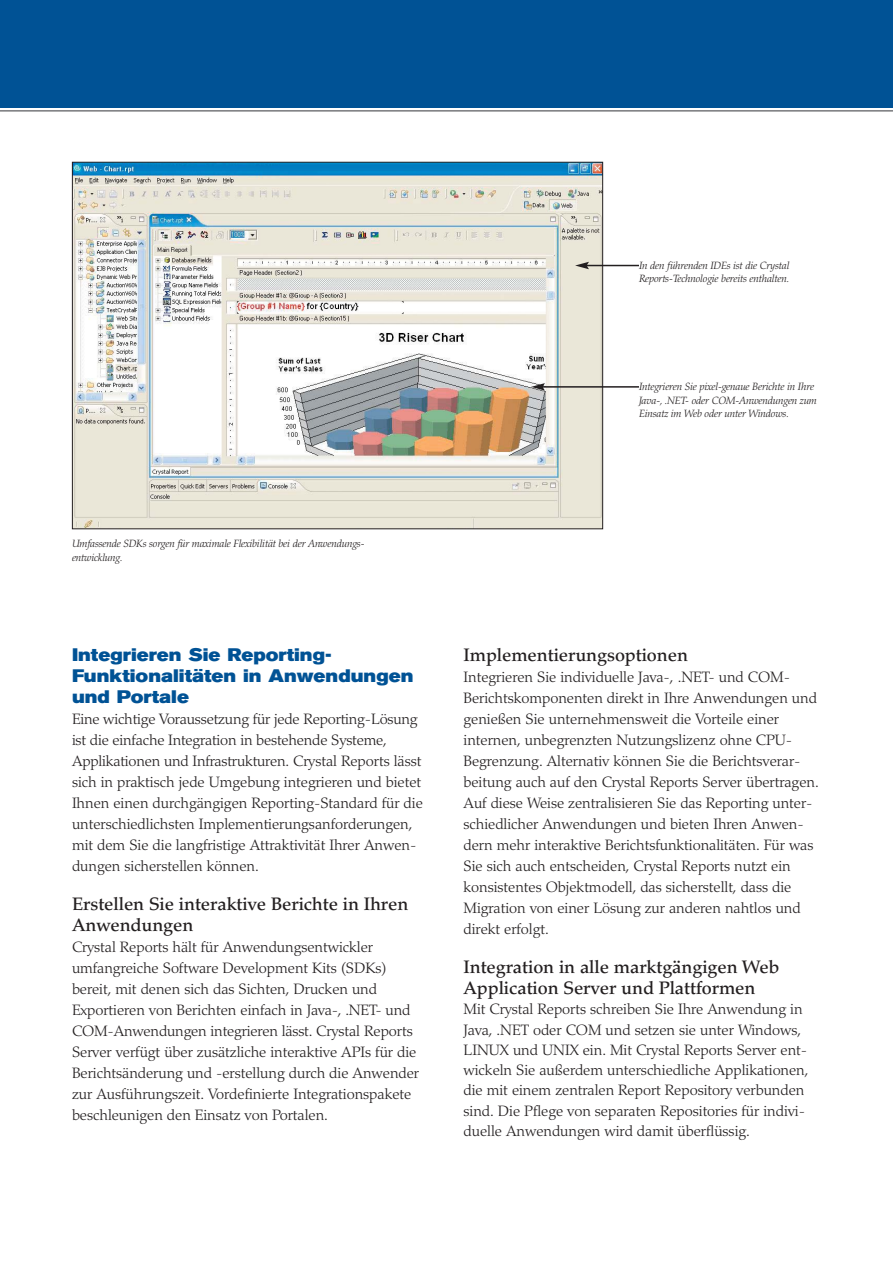
<style>
.page{position:relative;width:893px;height:1263px;background:#fff}
.page>*{position:absolute;margin:0;border:0;box-sizing:border-box;transform-origin:0 0}
.t1{font:500 18px/21px "Palatino";letter-spacing:-.005em;color:#231f20}
.t2{font:18px/21px "Akzidenz Grotesk BE Super";color:#005295;scale:1.1 1}
.t3{font:300 15px/21px "Palatino";letter-spacing:-.005em;color:#231f20}
.t4{font:italic 300 10.5px/13.5px "Palatino";letter-spacing:-.015em;color:#231f20}
</style>
<div class="page">
<div style="left:0;top:0;width:893px;height:108px;background:#005295"></div>
<img style="left:74px;top:164px;width:527px;height:363px">
<hr style="left:542px;top:386px;width:99px;height:2px;background:#231f20">
<svg style="left:531px;top:383px;width:14px;height:8px"></svg>
<div style="left:639px;top:382px;width:180px;height:79px;background:#fff"></div>
<hr style="left:0;top:110px;width:893px;height:2px;background:#77787b">
<hr style="left:586px;top:265px;width:81px;height:1px;background:#231f20">
<svg style="left:575px;top:262px;width:14px;height:7px"></svg>
<div style="left:639px;top:261px;width:180px;height:49px;background:#fff"></div>
<p class="t4" style="left:639px;top:259px;width:152px">In den führenden IDEs ist die Crystal<br>Reports-Technologie bereits enthalten.</p>
<p class="t4" style="left:639px;top:381px;width:179px">Integrieren Sie pixel-genaue Berichte in Ihre<br>Java-, .NET- oder COM-Anwendungen zum<br>Einsatz im Web oder unter Windows.</p>
<p class="t4" style="left:72px;top:538px;width:294px">Umfassende SDKs sorgen für maximale Flexibilität bei der Anwendungs&shy;entwicklung.</p>
<p class="t2" style="left:72px;top:645px;width:312px">Integrieren Sie Reporting-<br>Funktionalitäten in Anwendungen und Portale</p>
<p class="t3" style="left:72px;top:710px;width:352px">Eine wichtige Voraussetzung für jede Reporting-Lösung ist die einfache Integration in bestehende Systeme, Applikationen und Infrastrukturen. Crystal Reports lässt sich in praktisch jede Umgebung integrieren und bietet Ihnen einen durchgängigen Reporting-Standard für die unterschiedlichsten Implementierungsanforderungen, mit dem Sie die langfristige Attraktivität Ihrer Anwen&shy;dungen sicherstellen können.</p>
<p class="t1" style="left:72px;top:895px;width:338px">Erstellen Sie interaktive Berichte in Ihren<br>Anwendungen</p>
<p class="t3" style="left:72px;top:938px;width:349px">Crystal Reports hält für Anwendungsentwickler umfangreiche Software Development Kits (SDKs) bereit, mit denen sich das Sichten, Drucken und Exportieren von Berichten einfach in Java-, .NET- und COM-Anwendungen integrieren lässt. Crystal Reports Server verfügt über zusätzliche interaktive APIs für die Berichtsänderung und -erstellung durch die Anwender zur Ausführungszeit. Vordefinierte Integrationspakete beschleunigen den Einsatz von Portalen.</p>
<p class="t1" style="left:464px;top:646px;width:226px">Implementierungsoptionen</p>
<p class="t3" style="left:464px;top:668px;width:357px">Integrieren Sie individuelle Java-, .NET- und COM-Berichtskomponenten direkt in Ihre Anwendungen und genießen Sie unternehmensweit die Vorteile einer internen, unbegrenzten Nutzungslizenz ohne CPU-Begrenzung. Alternativ können Sie die Berichtsverar&shy;beitung auch auf den Crystal Reports Server übertragen.<br>Auf diese Weise zentralisieren Sie das Reporting unter&shy;schiedlicher Anwendungen und bieten Ihren Anwen&shy;dern mehr interaktive Berichtsfunktionalitäten. Für was Sie sich auch entscheiden, Crystal Reports nutzt ein konsistentes Objektmodell, das sicherstellt, dass die Migration von einer Lösung zur anderen nahtlos und direkt erfolgt.</p>
<p class="t1" style="left:464px;top:958px;width:317px">Integration in alle marktgängigen Web<br>Application Server und Plattformen</p>
<p class="t3" style="left:464px;top:1001px;width:347px;line-height:20.2px">Mit Crystal Reports schreiben Sie Ihre Anwendung in Java, .NET oder COM und setzen sie unter Windows, LINUX und UNIX ein. Mit Crystal Reports Server ent&shy;wickeln Sie außerdem unterschiedliche Applikationen, die mit einem zentralen Report Repository verbunden sind. Die Pflege von separaten Repositories für indivi&shy;duelle Anwendungen wird damit überflüssig.</p>
</div>
